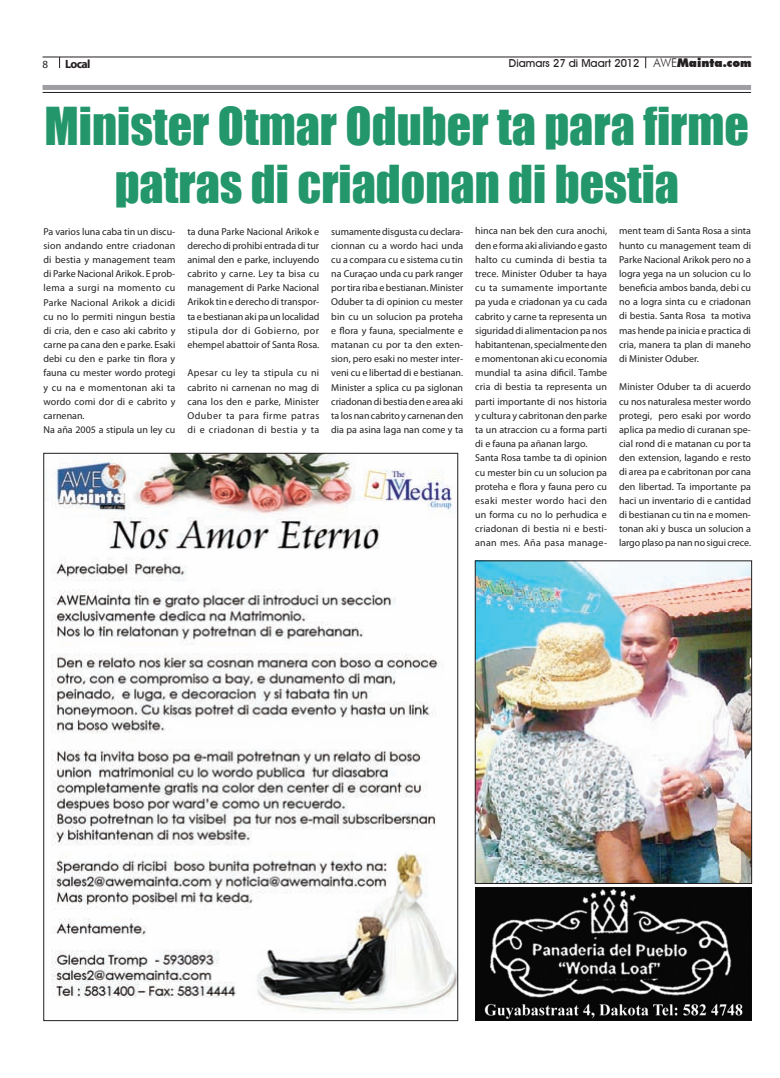
<style>
.page{position:relative;width:780px;height:1078px;background:#fff}
.page>*{position:absolute;margin:0;border:0;box-sizing:border-box;transform-origin:0 0}
.t1{font:48px/57.6px "Impact";color:#23966b;text-align:center}
.t2{font:700 12px "Myriad Pro";letter-spacing:-.06em;color:#231f20}
.t3{font:500 11px "Avant Garde IT Cby BT";color:#231f20}
.t4{font:11px "Myriad Pro";color:#231f20}
.t5{font:10px/14.2px "Myriad Pro";color:#231f20;text-align:justify}
.s1{font-family:"Futura BT";font-weight:300;font-size:12px}
.s2{font-family:"Futura BT";font-weight:900;font-size:12px}
</style>
<div class="page">
<hr style="left:43px;top:57px;width:708px;height:1px;background:#231f20">
<div style="left:43px;top:85px;width:708px;height:5px;background:#9d9fa2"></div>
<hr style="left:43px;top:92px;width:708px;height:1px;background:#231f20">
<img style="left:51px;top:455px;width:405px;height:558px">
<img style="left:476px;top:562px;width:274px;height:319px">
<div style="left:474px;top:560px;width:278px;height:323px;border:1px solid #231f20"></div>
<img style="left:475px;top:887px;width:276px;height:133px">
<p class="t4" style="left:43px;top:57px;width:7px">8</p>
<p class="t2" style="left:65px;top:56px;width:27px">Local</p>
<p class="t3" style="left:509px;top:57px;width:244px">Diamars 27 di Maart 2012 <span class="s1">AWE</span><span class="s2">Mainta.com</span></p>
<h1 class="t1" style="left:45px;top:96px;width:706px">Minister Otmar Oduber ta para firme patras di criadonan di bestia</h1>
<p class="t5" style="left:43px;top:224px;width:133px;text-align:left">Pa varios luna caba tin un discu&shy;sion andando entre criadonan di bestia y management team di Parke Nacional Arikok. E prob&shy;lema a surgi na momento cu<br>Parke Nacional Arikok a dicidi cu no lo permiti ningun bestia di cria, den e caso aki cabrito y carne pa cana den e parke. Esaki debi cu den e parke tin flora y fauna cu mester wordo protegi y cu na e momentonan aki ta wordo comi dor di e cabrito y carnenan.<br>Na aña 2005 a stipula un ley cu</p>
<p class="t5" style="left:187px;top:224px;width:133px">ta duna Parke Nacional Arikok e derecho di prohibi entrada di tur animal den e parke, incluyendo cabrito y carne. Ley ta bisa cu management di Parke Nacional Arikok tin e derecho di transpor&shy;ta e bestianan aki pa un localidad stipula dor di Gobierno, por ehempel abattoir of Santa Rosa.</p>
<p class="t5" style="left:187px;top:365px;width:133px">Apesar cu ley ta stipula cu ni cabrito ni carnenan no mag di cana los den e parke, Minister Oduber ta para firme patras di e criadonan di bestia y ta</p>
<p class="t5" style="left:331px;top:224px;width:133px">sumamente disgusta cu declara&shy;cionnan cu a wordo haci unda cu a compara cu e sistema cu tin na Curaçao unda cu park ranger por tira riba e bestianan. Minister Oduber ta di opinion cu mester bin cu un solucion pa proteha e flora y fauna, specialmente e matanan cu por ta den exten&shy;sion, pero esaki no mester inter&shy;veni cu e libertad di e bestianan.<br>Minister a splica cu pa siglonan criadonan di bestia den e area aki ta los nan cabrito y carnenan den dia pa asina laga nan come y ta</p>
<p class="t5" style="left:475px;top:224px;width:133px;text-align:left">hinca nan bek den cura anochi, den e forma aki aliviando e gasto halto cu cuminda di bestia ta trece. Minister Oduber ta haya cu ta sumamente importante pa yuda e criadonan ya cu cada cabrito y carne ta representa un siguridad di alimentacion pa nos habitantenan, specialmente den e momentonan aki cu economia mundial ta asina dificil. Tambe cria di bestia ta representa un parti importante di nos historia y cultura y cabritonan den parke ta un atraccion cu a forma parti di e fauna pa añanan largo.<br>Santa Rosa tambe ta di opinion cu mester bin cu un solucion pa proteha e flora y fauna pero cu esaki mester wordo haci den un forma cu no lo perhudica e criadonan di bestia ni e besti&shy;anan mes. Aña pasa manage-</p>
<p class="t5" style="left:619px;top:224px;width:133px">ment team di Santa Rosa a sinta hunto cu management team di Parke Nacional Arikok pero no a logra yega na un solucion cu lo beneficia ambos banda, debi cu no a logra sinta cu e criadonan di bestia. Santa Rosa ta motiva mas hende pa inicia e practica di cria, manera ta plan di maneho di Minister Oduber.</p>
<p class="t5" style="left:619px;top:379px;width:133px">Minister Oduber ta di acuerdo cu nos naturalesa mester wordo protegi, pero esaki por wordo aplica pa medio di curanan spe&shy;cial rond di e matanan cu por ta den extension, lagando e resto di area pa e cabritonan por cana den libertad. Ta importante pa haci un inventario di e cantidad di bestianan cu tin na e momen&shy;tonan aki y busca un solucion a largo plaso pa nan no sigui crece.</p>
</div>
